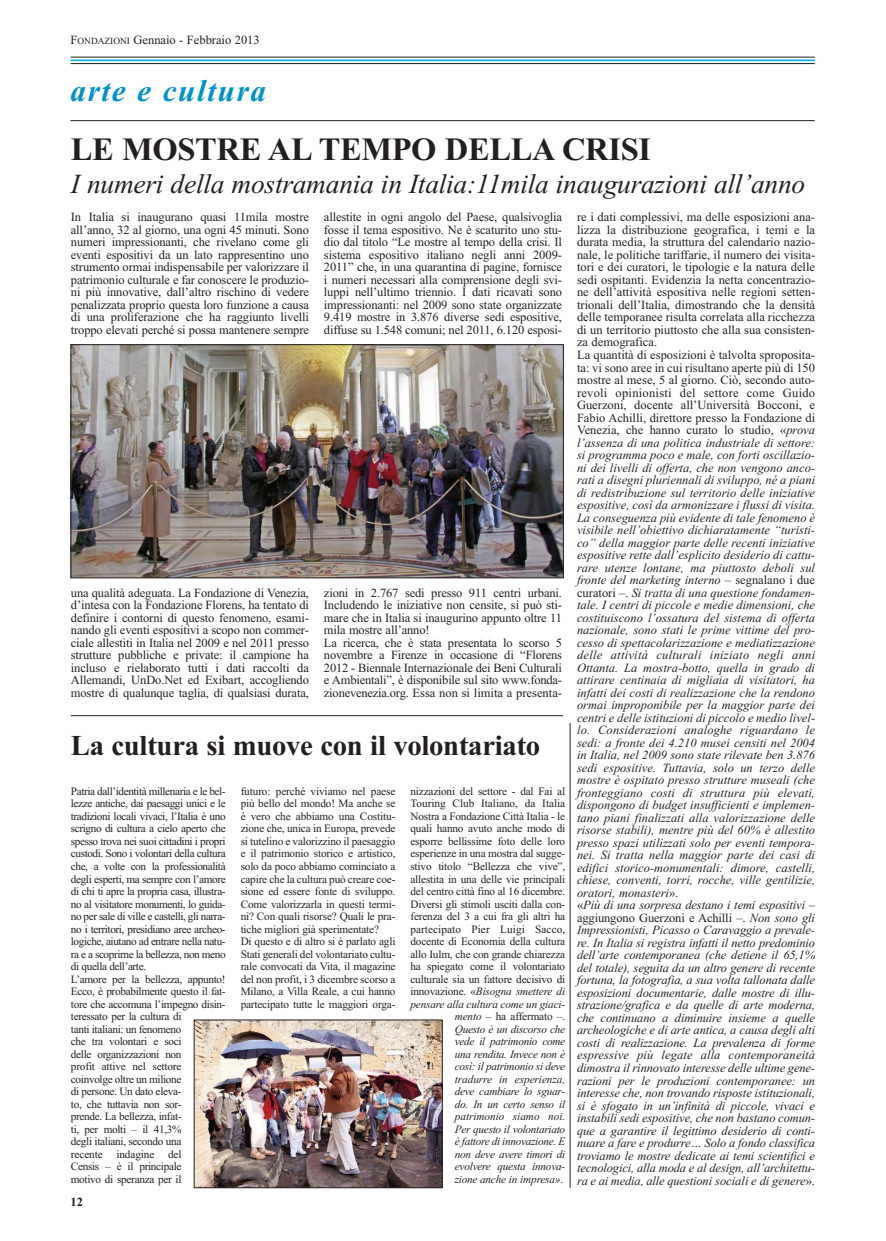
<style>
.page{position:relative;width:886px;height:1241px;background:#fff}
.page>*{position:absolute;margin:0;border:0;box-sizing:border-box;transform-origin:0 0}
.t1{font:700 32.5px "Times New Roman";letter-spacing:-.01em;color:#231f20}
.t2{font:italic 700 31.25px "Times New Roman";letter-spacing:.05em;color:#0092c8}
.t3{font:700 28.75px "Times New Roman";letter-spacing:-.01em;color:#231f20}
.t4{font:italic 27.5px "Times New Roman";letter-spacing:-.01em;color:#231f20}
.t5{font:italic 12.5px/12.5px "Times New Roman";color:#231f20}
.t6{font:12.5px/12.5px "Times New Roman";letter-spacing:-.01em;color:#231f20;text-align:justify}
.t7{font:700 12.5px "Times New Roman";color:#231f20}
.t8{font:11.25px/12.5px "Times New Roman";letter-spacing:-.015em;color:#231f20}
.t9{font:11.25px/12.5px "Times New Roman";letter-spacing:-.035em;color:#231f20}
.s1{font-size:9.38px}
.s2{font-style:italic}
.s3{font-style:normal}
</style>
<div class="page">
<hr style="left:71px;top:60px;width:744px;height:1px;background:#00aeef">
<hr style="left:71px;top:57px;width:744px;height:1px;background:#231f20">
<hr style="left:71px;top:63px;width:744px;height:1px;background:#231f20">
<hr style="left:71px;top:120px;width:744px;height:1px;background:#231f20">
<hr style="left:71px;top:715px;width:499px;height:1px;background:#231f20">
<hr style="left:570px;top:716px;width:1px;height:471px;background:#231f20">
<div style="left:564px;top:709px;width:13px;height:14px;background:#fff"></div>
<img style="left:73px;top:346px;width:488px;height:230px">
<div style="left:71px;top:344px;width:492px;height:234px;border:1px solid #231f20"></div>
<img style="left:196px;top:1021px;width:244px;height:164px">
<div style="left:194px;top:1019px;width:248px;height:168px;border:1px solid #231f20"></div>
<p class="t6" style="left:71px;top:35px;width:191px">F<span class="s1">ONDAZIONI</span> Gennaio - Febbraio 2013</p>
<h2 class="t2" style="left:71px;top:71px;width:197px">arte e cultura</h2>
<h1 class="t1" style="left:71px;top:139px;width:582px">LE MOSTRE AL TEMPO DELLA CRISI</h1>
<h3 class="t4" style="left:71px;top:174px;width:736px">I numeri della mostramania in Italia:11mila inaugurazioni all’anno</h3>
<p class="t6" style="left:71px;top:212px;width:240px">In Italia si inaugurano quasi 11mila mostre all’anno, 32 al giorno, una ogni 45 minuti. Sono numeri impressionanti, che rivelano come gli eventi espositivi da un lato rappresentino uno strumento ormai indispensabile per valorizzare il patrimonio culturale e far conoscere le produzio&shy;ni più innovative, dall’altro rischino di vedere penalizzata proprio questa loro funzione a causa di una proliferazione che ha raggiunto livelli troppo elevati perché si possa mantenere sempre</p>
<p class="t6" style="left:324px;top:212px;width:240px">allestite in ogni angolo del Paese, qualsivoglia fosse il tema espositivo. Ne è scaturito uno stu&shy;dio dal titolo “Le mostre al tempo della crisi. Il sistema espositivo italiano negli anni 2009- 2011” che, in una quarantina di pagine, fornisce i numeri necessari alla comprensione degli svi&shy;luppi nell’ultimo triennio. I dati ricavati sono impressionanti: nel 2009 sono state organizzate 9.419 mostre in 3.876 diverse sedi espositive, diffuse su 1.548 comuni; nel 2011, 6.120 esposi-</p>
<p class="t6" style="left:71px;top:587px;width:240px">una qualità adeguata. La Fondazione di Venezia, d’intesa con la Fondazione Florens, ha tentato di definire i contorni di questo fenomeno, esami&shy;nando gli eventi espositivi a scopo non commer&shy;ciale allestiti in Italia nel 2009 e nel 2011 presso strutture pubbliche e private: il campione ha incluso e rielaborato tutti i dati raccolti da Allemandi, UnDo.Net ed Exibart, accogliendo mostre di qualunque taglia, di qualsiasi durata,</p>
<p class="t6" style="left:324px;top:587px;width:240px;text-align:left">zioni in 2.767 sedi presso 911 centri urbani.<br>Includendo le iniziative non censite, si può sti&shy;mare che in Italia si inaugurino appunto oltre 11 mila mostre all’anno!<br>La ricerca, che è stata presentata lo scorso 5 novembre a Firenze in occasione di “Florens 2012 - Biennale Internazionale dei Beni Cultu rali e Ambientali”, è disponibile sul sito www.fonda&shy;zionevenezia.org. Essa non si limita a presenta-</p>
<h3 class="t3" style="left:71px;top:735px;width:471px">La cultura si muove con il volontariato</h3>
<p class="t9" style="left:71px;top:785px;width:156px">Patria dall’identità millenaria e le bel&shy;lezze antiche, dai paesaggi unici e le tradizioni locali vivaci, l’Italia è uno scrigno di cultura a cielo aperto che spesso trova nei suoi cittadini i propri custodi. Sono i volontari della cultura che, a volte con la professionalità degli esperti, ma sempre con l’amore di chi ti apre la propria casa, illustra&shy;no al visitatore monumenti, lo guida&shy;no per sale di ville e castelli, gli narra&shy;no i territori, presidiano aree archeo&shy;logiche, aiutano ad entrare nella natu&shy;ra e a scoprirne la bellezza, non meno di quella dell’arte.<br>L’amore per la bellezza, appunto!<br>Ecco, è probabilmente questo il fat&shy;tore che accomuna l’impegno disin&shy;teressato per la cultura di<br>tanti italiani: un fenomeno<br>che tra volontari e soci<br>delle organizzazioni non<br>profit attive nel settore coinvolge oltre un milione<br>di persone. Un dato eleva-<br>to, che tuttavia non sor-<br>prende. La bellezza, infat-<br>ti, per molti – il 41,3%<br>degli italiani, secondo una<br>recente indagine del<br>Censis – è il principale<br>motivo di speranza per il</p>
<p class="t8" style="left:241px;top:785px;width:156px">futuro: perché viviamo nel paese più bello del mondo! Ma anche se è vero che abbiamo una Costitu - zione che, unica in Europa, prevede si tutelino e valorizzino il paesaggio e il patrimonio storico e artistico, solo da poco abbiamo cominciato a capire che la cultura può creare coe&shy;sione ed essere fonte di sviluppo.<br>Come valorizzarla in questi termi&shy;ni? Con quali risorse? Quali le pra&shy;tiche migliori già sperimentate?<br>Di questo e di altro si è parlato agli Stati generali del volontariato cultu&shy;rale convocati da Vita, il magazine del non profit, i 3 dicembre scorso a Milano, a Villa Reale, a cui hanno partecipato tutte le maggiori orga-</p>
<p class="t8" style="left:410px;top:785px;width:156px;text-align:right">nizzazioni del settore - dal Fai al<br>Touring Club Italiano, da Italia<br>Nostra a Fondazione Città Italia - le quali hanno avuto anche modo di esporre bellissime foto delle loro esperienze in una mostra dal sugge&shy;stivo titolo “Bellezza che vive”, allestita in una delle vie principali del centro città fino al 16 dicembre.<br>Diversi gli stimoli usciti dalla con&shy;ferenza del 3 a cui fra gli altri ha partecipato Pier Luigi Sacco, docente di Economia della cultura allo Iulm, che con grande chiarezza ha spiegato come il volontariato culturale sia un fattore decisivo di innovazione. «<span class="s2">Bisogna smettere di pensare alla cultura come un giaci&shy;mento</span> – ha affermato –.<br><span class="s2">Questo è un discorso che<br>vede il patrimonio come<br>una rendita. Invece non è<br>così: il patrimonio si deve<br>tradurre in esperienza,<br>deve cambiare lo sguar-<br>do. In un certo senso il patrimonio siamo noi.<br>Per questo il volontariato<br>è fattore di innovazione. E<br>non deve avere timori di<br>evolvere questa innova-<br>zione anche in impresa»</span>.</p>
<p class="t7" style="left:71px;top:1197px;width:14px">12</p>
<p class="t5" style="left:577px;top:212px;width:240px"><span class="s3">re i dati complessivi, ma delle esposizioni ana&shy;lizza la distribuzione geografica, i temi e la durata media, la struttura del calendario nazio&shy;nale, le politiche tariffarie, il numero dei visita&shy;tori e dei curatori, le tipologie e la natura delle sedi ospitanti. Evidenzia la netta concentrazio&shy;ne dell’attività espositiva nelle regioni setten&shy;trionali dell’Italia, dimostrando che la densità delle temporanee risulta correlata alla ricchezza di un territorio piuttosto che alla sua consisten&shy;za demografica.<br>La quantità di esposizioni è talvolta sproposita&shy;ta: vi sono aree in cui risultano aperte più di 150 mostre al mese, 5 al giorno. Ciò, secondo auto&shy;revoli opinionisti del settore come Guido Guerzoni, docente all’Università Bocconi, e Fabio Achilli, direttore presso la Fondazione di Venezia, che hanno curato lo studio, «</span>prova l’assenza di una politica industriale di settore: si programma poco e male, con forti oscillazio&shy;ni dei livelli di offerta, che non vengono anco&shy;rati a disegni pluriennali di sviluppo, né a piani di redistribuzione sul territorio delle iniziative espositive, così da armonizzare i flussi di visita.<br>La conseguenza più evidente di tale fenomeno è visibile nell’obiettivo dichiaratamente “turisti&shy;co” della maggior parte delle recenti iniziative espositive rette dall’esplicito desiderio di cattu&shy;rare utenze lontane, ma piuttosto deboli sul fronte del marketing interno <span class="s3">– segnalano i due curatori –.</span> Si tratta di una questione fondamen&shy;tale. I centri di piccole e medie dimensioni, che costituiscono l’ossatura del sistema di offerta nazionale, sono stati le prime vittime del pro&shy;cesso di spettacolarizzazione e mediatizzazione delle attività culturali iniziato negli anni Ottanta. La mostra-botto, quella in grado di attirare centinaia di migliaia di visitatori, ha infatti dei costi di realizzazione che la rendono ormai improponibile per la maggior parte dei centri e delle istituzioni di piccolo e medio livel&shy;lo. Considerazioni analoghe riguardano le sedi: a fronte dei 4.210 musei censiti nel 2004 in Italia, nel 2009 sono state rilevate ben 3.876 sedi espositive. Tuttavia, solo un terzo delle mostre è ospitato presso strutture museali (che fronteggiano costi di struttura più elevati, dispongono di budget insufficienti e implemen&shy;tano piani finalizzati alla valorizzazione delle risorse stabili), mentre più del 60% è allestito presso spazi utilizzati solo per eventi tempora&shy;nei. Si tratta nella maggior parte dei casi di edifici storico-monumentali: dimore, castelli, chiese, conventi, torri, rocche, ville gentilizie, oratori, monasteri<span class="s3">».<br>«</span>Più di una sorpresa destano i temi espositivi <span class="s3">– aggiungono Guerzoni e Achilli</span> –<span class="s3">.</span> Non sono gli Impressionisti, Picasso o Caravaggio a prevale&shy;re. In Italia si registra infatti il netto predominio dell’arte contemporanea (che detiene il 65,1% del totale), seguita da un altro genere di recente fortuna, la fotografia, a sua volta tallonata dalle esposizioni documentarie, dalle mostre di illu&shy;strazione/grafica e da quelle di arte moderna, che continuano a diminuire insieme a quelle archeologiche e di arte antica, a causa degli alti costi di realizzazione. La prevalenza di forme espressive più legate alla contemporaneità dimostra il rinnovato interesse delle ultime gene&shy;razioni per le produzioni contemporanee: un interesse che, non trovando risposte istituzionali, si è sfogato in un’infinità di piccole, vivaci e instabili sedi espositive, che non bastano comun&shy;que a garantire il legittimo desiderio di conti&shy;nuare a fare e produrre… Solo a fondo classifica troviamo le mostre dedicate ai temi scientifici e tecnologici, alla moda e al design, all’architettu&shy;ra e ai media, alle questioni sociali e di genere<span class="s3">».</span></p>
</div>
